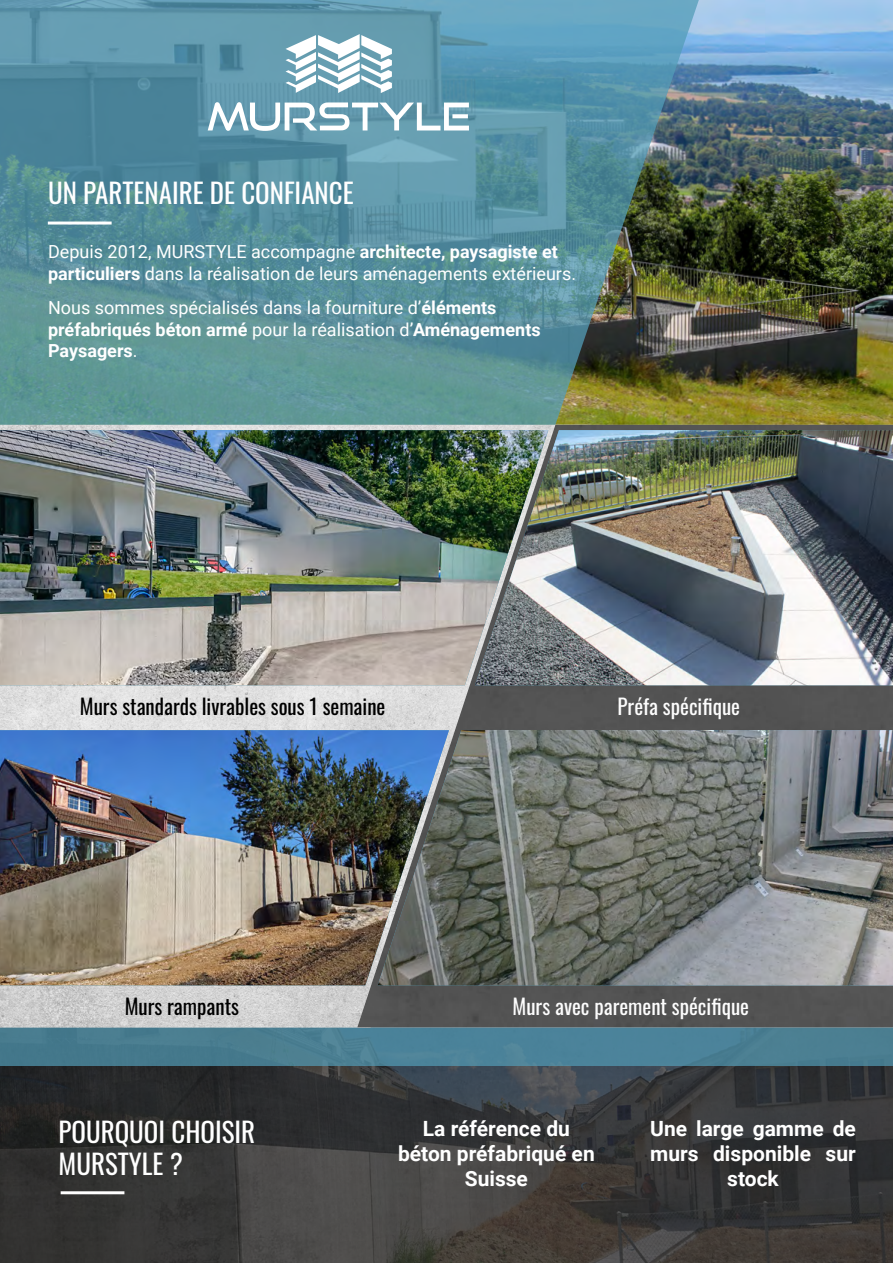
<style>
.page{position:relative;width:893px;height:1263px;background:#fff}
.page>*{position:absolute;margin:0;border:0;box-sizing:border-box;transform-origin:0 0}
.t1{font:27px/32.4px "Oswald";color:#fff}
.t2{font:700 21px/25.2px "Roboto";color:#fff;text-align:center}
.t3{font:21px "Oswald";color:#000}
.t4{font:21px "Oswald";color:#fdfdfd}
.t5{font:18px/21.6px "Roboto";color:#fff}
.s1{font-weight:700}
</style>
<div class="page">
<img style="left:0;top:1027px;width:893px;height:236px">
<div style="left:0;top:1028px;width:893px;height:38px;background:#4b8092"></div>
<img style="left:702px;top:0;width:191px;height:425px">
<svg style="left:0;top:0;width:702px;height:425px;background:#598c95"></svg>
<hr style="left:48px;top:222px;width:64px;height:3px;background:#fff">
<svg style="left:286px;top:34px;width:106px;height:59px"></svg>
<svg style="left:208px;top:102px;width:261px;height:29px"></svg>
<hr style="left:61px;top:1191px;width:63px;height:3px;background:#fff">
<img style="left:0;top:425px;width:588px;height:603px">
<img style="left:357px;top:425px;width:536px;height:602px">
<img style="left:548px;top:430px;width:345px;height:255px">
<img style="left:0;top:430px;width:548px;height:255px">
<img style="left:0;top:730px;width:378px;height:255px">
<img style="left:378px;top:730px;width:515px;height:255px">
<h1 class="t1" style="left:48px;top:174px;width:307px">UN PARTENAIRE DE CONFIANCE</h1>
<p class="t5" style="left:48px;top:240px;width:529px">Depuis 2012, MURSTYLE accompagne <span class="s1">architecte, paysagiste et particuliers</span> dans la réalisation de leurs aménagements extérieurs.</p>
<p class="t5" style="left:48px;top:296px;width:494px">Nous sommes spécialisés dans la fourniture d’<span class="s1">éléments préfabriqués béton armé</span> pour la réalisation d’<span class="s1">Aménagements<br>Paysagers</span>.</p>
<p class="t3" style="left:80px;top:687px;width:307px">Murs standards livrables sous 1 semaine</p>
<p class="t4" style="left:617px;top:688px;width:124px">Préfa spécifique</p>
<p class="t3" style="left:125px;top:987px;width:116px">Murs rampants</p>
<p class="t4" style="left:512px;top:988px;width:238px">Murs avec parement spécifique</p>
<h1 class="t1" style="left:59px;top:1112px;width:198px">POURQUOI CHOISIR<br>MURSTYLE ?</h1>
<p class="t2" style="left:398px;top:1115px;width:198px">La référence du béton préfabriqué en<br>Suisse</p>
<p class="t2" style="left:650px;top:1115px;width:207px">Une large gamme de murs disponible sur stock</p>
</div>
